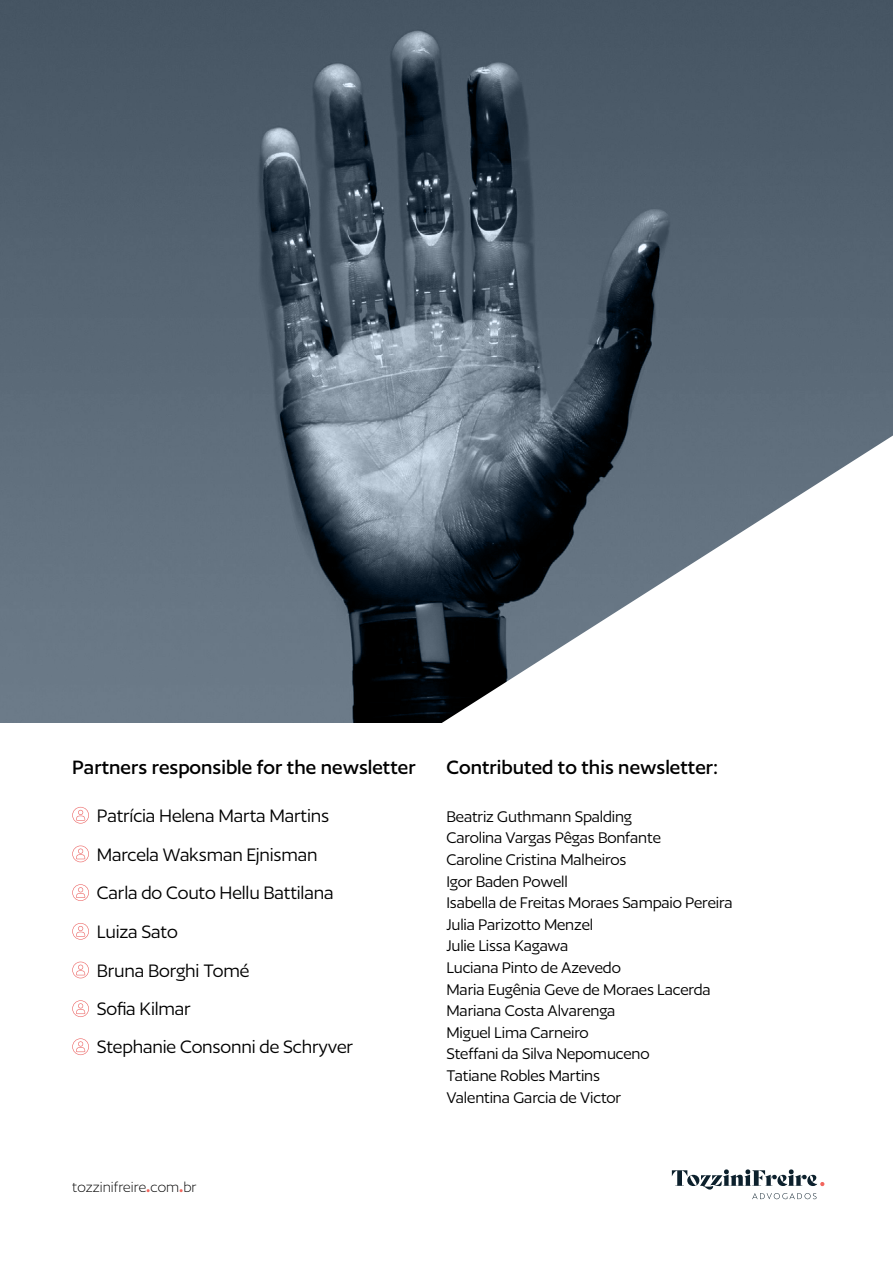
<style>
.page{position:relative;width:893px;height:1263px;background:#fff}
.page>*{position:absolute;margin:0;border:0;box-sizing:border-box;transform-origin:0 0}
.t1{font:500 22.5px "Author";color:#000}
.t2{font:21px/38.5px "Author";letter-spacing:-.01em;color:#000}
.t3{font:18px/21.6px "Author";letter-spacing:-.01em;color:#000}
.t4{font:300 16.5px "Author";color:#000}
.s1{font-weight:700;color:#f2665e}
</style>
<div class="page">
<svg style="left:672px;top:1169px;width:152px;height:30px"></svg>
<img style="left:0;top:0;width:893px;height:723px">
<svg style="left:435px;top:435px;width:458px;height:288px"></svg>
<svg style="left:72px;top:807px;width:17px;height:16px"></svg>
<svg style="left:72px;top:845px;width:17px;height:17px"></svg>
<svg style="left:72px;top:884px;width:17px;height:17px"></svg>
<svg style="left:72px;top:923px;width:17px;height:17px"></svg>
<svg style="left:72px;top:962px;width:17px;height:16px"></svg>
<svg style="left:72px;top:1000px;width:17px;height:17px"></svg>
<svg style="left:72px;top:1038px;width:17px;height:17px"></svg>
<p class="t1" style="left:72px;top:755px;width:345px">Partners responsible for the newsletter</p>
<p class="t1" style="left:446px;top:755px;width:273px">Contributed to this newsletter:</p>
<p class="t3" style="left:446px;top:805px;width:288px">Beatriz Guthmann Spalding<br>Carolina Vargas Pêgas Bonfante<br>Caroline Cristina Malheiros<br>Igor Baden Powell<br>Isabella de Freitas Moraes Sampaio Pereira<br>Julia Parizotto Menzel<br>Julie Lissa Kagawa<br>Luciana Pinto de Azevedo<br>Maria Eugênia Geve de Moraes Lacerda<br>Mariana Costa Alvarenga<br>Miguel Lima Carneiro<br>Steffani da Silva Nepomuceno<br>Tatiane Robles Martins<br>Valentina Garcia de Victor</p>
<p class="t2" style="left:97px;top:796px;width:258px">Patrícia Helena Marta Martins<br>Marcela Waksman Ejnisman<br>Carla do Couto Hellu Battilana<br>Luiza Sato<br>Bruna Borghi Tomé<br>Sofia Kilmar<br>Stephanie Consonni de Schryver</p>
<p class="t4" style="left:72px;top:1179px;width:126px">tozzinifreire<span class="s1">.</span>com<span class="s1">.</span>br</p>
</div>
